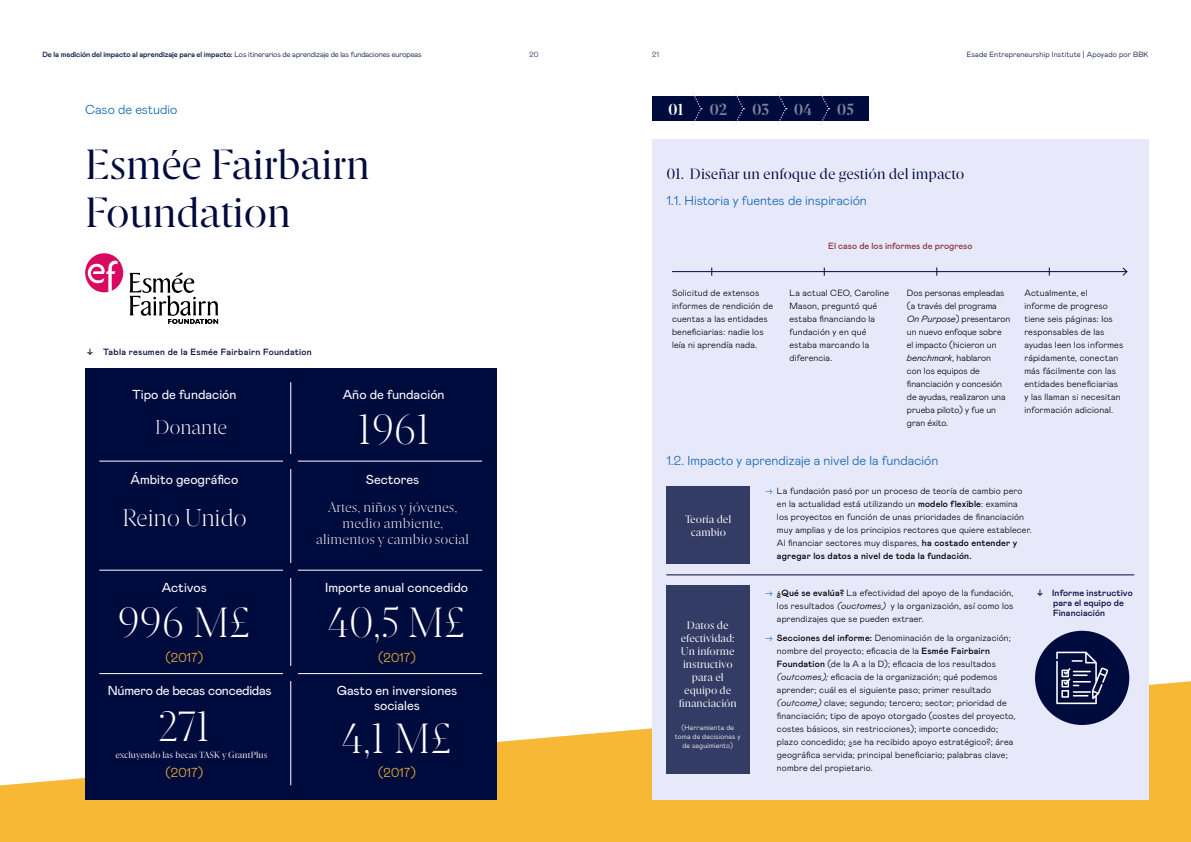
<style>
.page{position:relative;width:1191px;height:842px;background:#f7b935}
.page>*{position:absolute;margin:0;border:0;box-sizing:border-box;transform-origin:0 0}
.t1{font:42px/48px "Esade";letter-spacing:-.01em;color:#000b3d}
.t2{font:300 42px "Esade";letter-spacing:-.01em;color:#fff}
.t3{font:300 24px "Esade";letter-spacing:-.01em;color:#fff}
.t4{font:300 20px "Esade";letter-spacing:-.01em;color:#fff}
.t5{font:700 16px "Esade";color:#80859e}
.t6{font:700 16px "Esade";color:#fff}
.t7{font:15px "Esade";color:#000b3d}
.t8{font:300 14px/16px "Esade";letter-spacing:.01em;color:#fff;text-align:center}
.t9{font:13px/15px "Mabry Pro";color:#fff;text-align:center}
.t10{font:300 13px "Mabry Pro";color:#1268b3}
.t11{font:300 13px "Mabry Pro";color:#f7b935}
.t12{font:13px "Mabry Pro";letter-spacing:-.02em;color:#fff}
.t13{font:11px/13px "Esade";color:#fff;text-align:center}
.t14{font:300 9px/13px "Mabry Pro";letter-spacing:.02em;color:#000}
.t15{font:300 9px/13px "Mabry Pro";color:#000}
.t16{font:500 9px/10px "Mabry Pro";letter-spacing:.01em;color:#000b3d}
.t17{font:500 9px "Mabry Pro";letter-spacing:.03em;color:#000b3d}
.t18{font:9px "Esade";letter-spacing:.01em;color:#fff}
.t19{font:500 9px "Mabry Pro";color:#863c39}
.t20{font:300 7.5px "Mabry Pro";letter-spacing:-.01em;color:#000b3d}
.t21{font:300 7.5px "Mabry Pro";letter-spacing:.02em;color:#000b3d}
.t22{font:300 7.5px "Mabry Pro";color:#152c55}
.t23{font:300 7px/9px "Mabry Pro";letter-spacing:.02em;color:#fff;text-align:center}
.s1{font-weight:500}
.s2{font-style:italic}
.s3{color:#1268b3}
</style>
<div class="page">
<div style="left:0;top:0;width:1191px;height:786px;background:#fff"></div>
<div style="left:85px;top:368px;width:411px;height:431px;background:#000b3d"></div>
<hr style="left:290px;top:382px;width:1px;height:403px;background:#fff">
<hr style="left:99px;top:461px;width:383px;height:1px;background:#fff">
<hr style="left:99px;top:570px;width:383px;height:1px;background:#fff">
<hr style="left:99px;top:673px;width:383px;height:1px;background:#fff">
<div style="left:284px;top:455px;width:14px;height:14px;background:#000b3d"></div>
<div style="left:284px;top:563px;width:14px;height:14px;background:#000b3d"></div>
<div style="left:284px;top:666px;width:14px;height:14px;background:#000b3d"></div>
<div style="left:652px;top:96px;width:217px;height:25px;background:#000b3d"></div>
<svg style="left:691px;top:92px;width:11px;height:33px"></svg>
<svg style="left:734px;top:92px;width:10px;height:33px"></svg>
<svg style="left:776px;top:92px;width:11px;height:33px"></svg>
<svg style="left:819px;top:92px;width:10px;height:33px"></svg>
<div style="left:652px;top:139px;width:496px;height:660px;background:#e8e8fb"></div>
<svg style="left:83px;top:253px;width:40px;height:39px;background:#e973a5"></svg>
<svg style="left:129px;top:271px;width:89px;height:53px;background:#c5c5c5"></svg>
<hr style="left:672px;top:271px;width:455px;height:1px;background:#000b3d">
<svg style="left:1121px;top:267px;width:7px;height:9px"></svg>
<hr style="left:666px;top:575px;width:468px;height:1px;background:#000b3d">
<div style="left:666px;top:487px;width:84px;height:77px;background:#333c64"></div>
<div style="left:666px;top:586px;width:83px;height:188px;background:#333c64"></div>
<div style="left:1035px;top:631px;width:94px;height:94px;background:#000b3d;border-radius:50%"></div>
<svg style="left:1056px;top:652px;width:52px;height:52px"></svg>
<p class="t20" style="left:43px;top:49px;width:380px"><span class="s1">De la medición del impacto al aprendizaje para el impacto:</span> Los itinerarios de aprendizaje de las fundaciones europeas</p>
<p class="t22" style="left:529px;top:49px;width:11px">20</p>
<p class="t22" style="left:652px;top:49px;width:8px">21</p>
<p class="t21" style="left:966px;top:49px;width:183px">Esade Entrepreneurship Institute | Apoyado por BBK</p>
<h3 class="t10" style="left:85px;top:100px;width:94px">Caso de estudio</h3>
<h1 class="t1" style="left:85px;top:138px;width:286px">Esmée Fairbairn<br>Foundation</h1>
<p class="t17" style="left:87px;top:346px;width:226px">↓ Tabla resumen de la Esmée Fairbairn Foundation</p>
<h3 class="t9" style="left:132px;top:386px;width:106px">Tipo de fundación</h3>
<h3 class="t4" style="left:155px;top:413px;width:74px">Donante</h3>
<h3 class="t9" style="left:130px;top:471px;width:109px">Ámbito geográfico</h3>
<h3 class="t9" style="left:343px;top:386px;width:103px">Año de fundación</h3>
<h1 class="t2" style="left:358px;top:400px;width:74px">1961</h1>
<h3 class="t9" style="left:366px;top:471px;width:55px">Sectores</h3>
<h2 class="t3" style="left:122px;top:500px;width:126px">Reino Unido</h2>
<h3 class="t9" style="left:162px;top:579px;width:47px">Activos</h3>
<h1 class="t2" style="left:117px;top:593px;width:135px">996 M£</h1>
<h3 class="t11" style="left:165px;top:648px;width:39px">(2017)</h3>
<h3 class="t12" style="left:108px;top:682px;width:165px">Número de becas concedidas</h3>
<h1 class="t2" style="left:158px;top:697px;width:53px">271</h1>
<h3 class="t11" style="left:165px;top:764px;width:39px">(2017)</h3>
<p class="t18" style="left:115px;top:749px;width:153px">excluyendo las becas TASK y GrantPlus</p>
<h3 class="t8" style="left:316px;top:498px;width:154px">Artes, niños y jóvenes, medio ambiente, alimentos y cambio social</h3>
<h3 class="t9" style="left:325px;top:579px;width:144px">Importe anual concedido</h3>
<h1 class="t2" style="left:328px;top:593px;width:139px">40,5 M£</h1>
<h3 class="t11" style="left:378px;top:648px;width:39px">(2017)</h3>
<h3 class="t9" style="left:337px;top:683px;width:122px">Gasto en inversiones sociales</h3>
<h1 class="t2" style="left:342px;top:708px;width:112px">4,1 M£</h1>
<h3 class="t11" style="left:378px;top:764px;width:39px">(2017)</h3>
<h3 class="t6" style="left:668px;top:98px;width:17px">01</h3>
<h3 class="t5" style="left:709px;top:98px;width:19px">02</h3>
<h3 class="t5" style="left:752px;top:98px;width:19px">03</h3>
<h3 class="t5" style="left:794px;top:98px;width:20px">04</h3>
<h3 class="t5" style="left:837px;top:98px;width:19px">05</h3>
<h3 class="t7" style="left:666px;top:163px;width:299px">01. Diseñar un enfoque de gestión del impacto</h3>
<h3 class="t10" style="left:666px;top:191px;width:202px">1.1. Historia y fuentes de inspiración</h3>
<p class="t19" style="left:828px;top:239px;width:146px">El caso de los informes de progreso</p>
<p class="t14" style="left:672px;top:286px;width:102px">Solicitud de extensos informes de rendición de cuentas a las entidades beneficiarias: nadie los leía ni aprendía nada.</p>
<p class="t14" style="left:789px;top:286px;width:101px">La actual CEO, Caroline<br>Mason, preguntó qué estaba financiando la fundación y en qué estaba marcando la diferencia.</p>
<p class="t15" style="left:907px;top:286px;width:105px">Dos personas empleadas (a través del programa<br><span class="s2">On Purpose</span>) presentaron un nuevo enfoque sobre el impacto (hicieron un <span class="s2">benchmark</span>, hablaron<br>con los equipos de financiación y concesión de ayudas, realizaron una prueba piloto) y fue un gran éxito.</p>
<p class="t14" style="left:1024px;top:286px;width:100px">Actualmente, el<br>informe de progreso tiene seis páginas: los responsables de las ayudas leen los informes rápidamente, conectan más fácilmente con las entidades beneficiarias y las llaman si necesitan información adicional.</p>
<h3 class="t10" style="left:666px;top:451px;width:273px">1.2. Impacto y aprendizaje a nivel de la fundación</h3>
<p class="t13" style="left:685px;top:512px;width:47px">Teoría del cambio</p>
<p class="t13" style="left:679px;top:618px;width:60px">Datos de efectividad:<br>Un informe instructivo para el equipo de financiación</p>
<p class="t23" style="left:675px;top:722px;width:67px">(Herramienta de toma de decisiones y de seguimiento)</p>
<p class="t14" style="left:777px;top:484px;width:256px;text-indent:-11px"><span class="s3">→</span> La fundación pasó por un proceso de teoría de cambio pero en la actualidad está utilizando un <span class="s1">modelo flexible</span>: examina<br>los proyectos en función de unas prioridades de financiación muy amplias y de los principios rectores que quiere establecer.<br>Al financiar sectores muy dispares, <span class="s1">ha costado entender y agregar los datos a nivel de toda la fundación.</span></p>
<p class="t14" style="left:777px;top:586px;width:238px;text-align:justify;text-indent:-11px"><span class="s3">→</span> <span class="s1">¿Qué se evalúa?</span> La efectividad del apoyo de la fundación, los resultados <span class="s2">(ouctomes)</span> y la organización, así como los aprendizajes que se pueden extraer.</p>
<p class="t14" style="left:777px;top:631px;width:240px;text-indent:-11px"><span class="s3">→</span> <span class="s1">Secciones del informe:</span> Denominación de la organización; nombre del proyecto; eficacia de la <span class="s1">Esmée Fairbairn Foundation</span> (de la A a la D); eficacia de los resultados <span class="s2">(outcomes);</span> eficacia de la organización; qué podemos aprender; cuál es el siguiente paso; primer resultado <span class="s2">(outcome)</span> clave; segundo; tercero; sector; prioridad de financiación; tipo de apoyo otorgado (costes del proyecto, costes básicos, sin restricciones); importe concedido; plazo concedido; ¿se ha recibido apoyo estratégico?; área geográfica servida; principal beneficiario; palabras clave; nombre del propietario.</p>
<p class="t16" style="left:1053px;top:588px;width:81px;text-indent:-16px">↓ Informe instructivo para el equipo de<br>Financiación</p>
</div>
